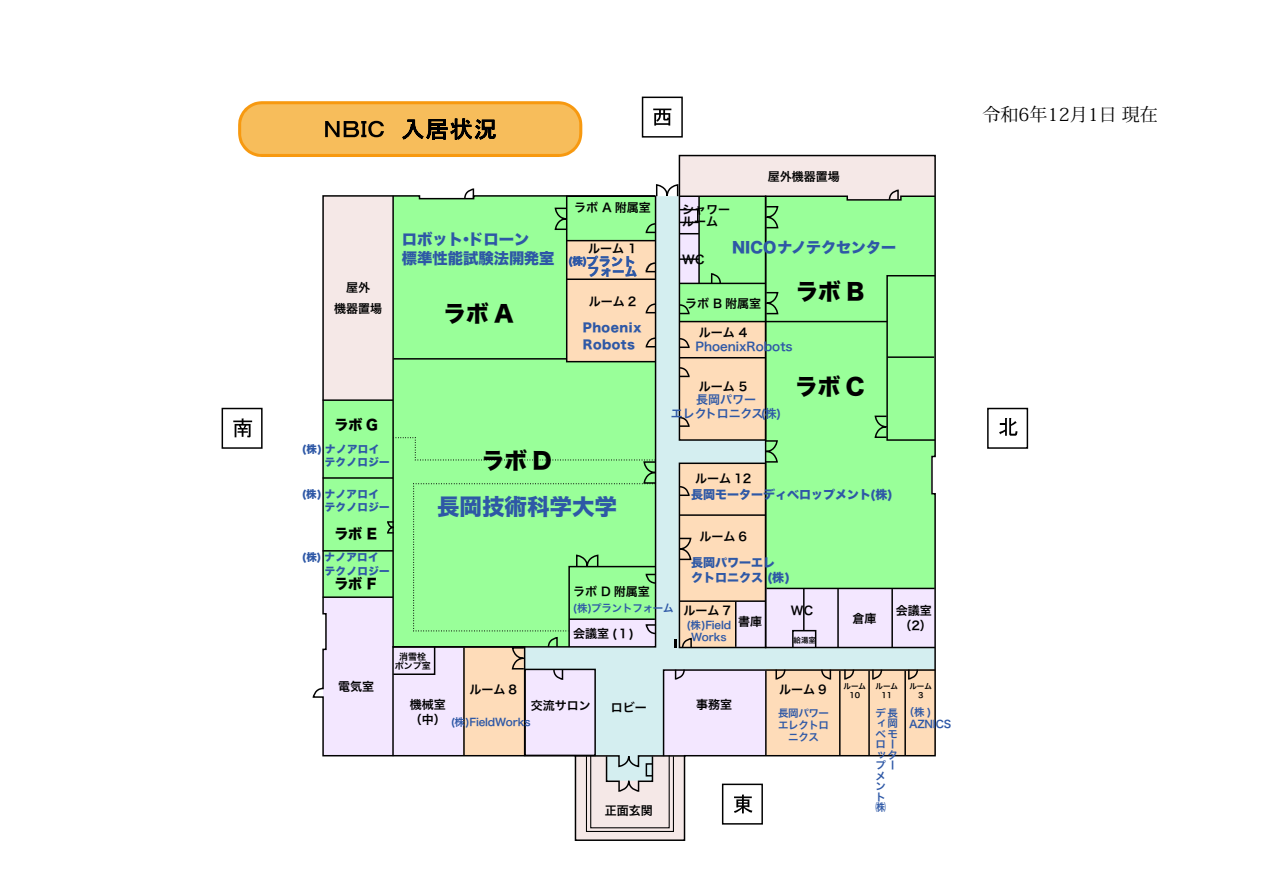
<style>
.page{position:relative;width:1263px;height:893px;background:#fff}
.page>*{position:absolute;margin:0;border:0;box-sizing:border-box;transform-origin:0 0}
.t1{font:22.5px "Hira Kaku Std W8";color:#000}
.t2{font:22.5px "Hira Kaku Std W8";color:#2e58a6}
.t3{font:18px "Koz Min Pr 6 N";color:#000}
.t4{font:15.3px/19.4px "Hira Kaku Std W8";color:#2e58a6}
.t5{font:15px "Hira Kaku Std W8";color:#2e58a6}
.t6{font:13.95px "Hira Kaku Std W8";color:#000}
.t7{font:12px/15px "Hira Kaku Pro N W6";color:#000;text-align:center}
.t8{font:12px/15px "Hira Kaku Std W8";color:#2e58a6}
.t9{font:12px/13.5px "Hira Kaku Pro N W6";color:#2e58a6;text-align:center}
.t10{font:12px/16.5px "Hira Kaku Std W8";letter-spacing:.04em;color:#2e58a6}
.t11{font:10.5px/10.5px "Hira Kaku Pro N W6";letter-spacing:-.02em;color:#2e58a6}
.t12{font:10.5px/13.5px "Hira Kaku Std W8";letter-spacing:.04em;color:#2e58a6}
.t13{font:10.5px/12px "Hira Kaku Pro N W6";letter-spacing:-.04em;color:#2e58a6;text-align:center}
.t14{font:9px/9px "Hira Kaku Pro N W6";color:#000;text-align:center}
.t15{font:7.5px/9px "Hira Kaku Pro N W6";color:#000;text-align:center}
.s1{font-size:10.5px}
</style>
<div class="page">
<svg style="left:312px;top:154px;width:624px;height:687px"></svg>
<div style="left:586px;top:756px;width:88px;height:76px;border:1px solid #000"></div>
<svg style="left:238px;top:101px;width:344px;height:56px;background:#e5ad50"></svg>
<svg style="left:653px;top:109px;width:18px;height:17px"></svg>
<svg style="left:233px;top:418px;width:19px;height:19px"></svg>
<svg style="left:999px;top:418px;width:18px;height:18px"></svg>
<svg style="left:323px;top:183px;width:613px;height:630px;background:#bdeab6"></svg>
<div style="left:642px;top:97px;width:41px;height:41px;border:1px solid #000"></div>
<div style="left:222px;top:408px;width:41px;height:41px;border:1px solid #000"></div>
<div style="left:987px;top:408px;width:41px;height:41px;border:1px solid #000"></div>
<div style="left:722px;top:784px;width:41px;height:41px;border:1px solid #000"></div>
<p class="t7" style="left:768px;top:169px;width:73px">屋外機器置場</p>
<p class="t4" style="left:402px;top:230px;width:154px">ロボット・ドローン<br>標準性能試験法開発室</p>
<p class="t7" style="left:574px;top:199px;width:78px">ラボ A 附属室</p>
<p class="t7" style="left:588px;top:241px;width:50px">ルーム 1</p>
<p class="t10" style="left:568px;top:256px;width:70px;line-height:10.5px;text-align:right"><span class="s1">(株)</span>プラントフォーム</p>
<p class="t7" style="left:682px;top:203px;width:49px;line-height:12px;text-align:left">シャワールーム</p>
<p class="t7" style="left:682px;top:252px;width:24px">WC</p>
<p class="t5" style="left:732px;top:239px;width:166px">NICOナノテクセンター</p>
<p class="t7" style="left:334px;top:277px;width:49px;line-height:21px">屋外<br>機器置場</p>
<h1 class="t1" style="left:444px;top:301px;width:72px">ラボ A</h1>
<p class="t7" style="left:589px;top:294px;width:49px">ルーム 2</p>
<p class="t10" style="left:583px;top:320px;width:60px">Phoenix<br>Robots</p>
<p class="t7" style="left:685px;top:295px;width:78px">ラボ B 附属室</p>
<p class="t7" style="left:699px;top:325px;width:50px">ルーム 4</p>
<h1 class="t1" style="left:796px;top:279px;width:70px">ラボ B</h1>
<p class="t9" style="left:695px;top:339px;width:99px">PhoenixRobots</p>
<p class="t6" style="left:335px;top:417px;width:45px">ラボ G</p>
<p class="t7" style="left:699px;top:378px;width:50px">ルーム 5</p>
<p class="t9" style="left:671px;top:392px;width:112px">長岡パワー<br>エレクトロニクス(株)</p>
<h1 class="t1" style="left:795px;top:374px;width:71px">ラボ C</h1>
<p class="t12" style="left:325px;top:442px;width:67px;text-indent:-23px">(株) ナノアロイテクノロジー</p>
<h1 class="t1" style="left:482px;top:448px;width:71px">ラボ D</h1>
<p class="t7" style="left:695px;top:471px;width:58px">ルーム 12</p>
<p class="t12" style="left:325px;top:487px;width:67px;text-indent:-23px">(株) ナノアロイテクノロジー</p>
<h1 class="t2" style="left:437px;top:494px;width:181px">長岡技術科学大学</h1>
<p class="t8" style="left:691px;top:487px;width:203px">長岡モーターディベロップメント(株)</p>
<p class="t6" style="left:334px;top:526px;width:44px">ラボ E</p>
<p class="t6" style="left:334px;top:576px;width:44px">ラボ F</p>
<p class="t12" style="left:325px;top:551px;width:67px;text-indent:-23px">(株) ナノアロイテクノロジー</p>
<p class="t7" style="left:573px;top:584px;width:78px">ラボ D 附属室</p>
<p class="t7" style="left:699px;top:528px;width:49px">ルーム 6</p>
<p class="t8" style="left:691px;top:556px;width:100px">長岡パワーエレクトロニクス (株)</p>
<p class="t11" style="left:573px;top:602px;width:103px">(株)プラントフォーム</p>
<p class="t7" style="left:573px;top:626px;width:62px">会議室 (１)</p>
<p class="t7" style="left:684px;top:602px;width:49px">ルーム 7</p>
<p class="t11" style="left:686px;top:618px;width:46px;line-height:12px;text-align:center">(株)Field<br>Works</p>
<p class="t7" style="left:738px;top:613px;width:25px">書庫</p>
<p class="t7" style="left:791px;top:603px;width:24px">WC</p>
<p class="t15" style="left:793px;top:635px;width:24px">給湯室</p>
<p class="t7" style="left:852px;top:611px;width:25px">倉庫</p>
<p class="t7" style="left:896px;top:603px;width:38px">会議室（2）</p>
<p class="t14" style="left:395px;top:652px;width:37px">消雪栓ポンプ室</p>
<p class="t7" style="left:338px;top:679px;width:37px">電気室</p>
<p class="t7" style="left:469px;top:681px;width:49px">ルーム 8</p>
<p class="t7" style="left:410px;top:696px;width:37px;text-align:left">機械室（中）</p>
<p class="t7" style="left:531px;top:698px;width:61px">交流サロン</p>
<p class="t11" style="left:451px;top:716px;width:81px">(株)FieldWorks</p>
<p class="t7" style="left:611px;top:700px;width:37px">ロビー</p>
<p class="t7" style="left:605px;top:802px;width:49px">正面玄関</p>
<p class="t7" style="left:696px;top:696px;width:37px">事務室</p>
<p class="t7" style="left:779px;top:682px;width:49px">ルーム 9</p>
<p class="t15" style="left:843px;top:682px;width:24px">ルーム<br>10</p>
<p class="t15" style="left:876px;top:682px;width:24px">ルーム<br>11</p>
<p class="t15" style="left:909px;top:682px;width:24px">ルーム<br>3</p>
<p class="t13" style="left:778px;top:706px;width:52px">長岡パワーエレクトロニクス</p>
<p class="t11" style="left:876px;top:707px;width:24px">デ長ィ岡ベモローッタプーメ<br>ン<br>ト<br>㈱</p>
<p class="t11" style="left:909px;top:705px;width:44px;line-height:12px;text-indent:-5px">（株 )<br>AZNICS</p>
<h2 class="t3" style="left:982px;top:104px;width:177px">令和6年12月1日 現在</h2>
</div>
